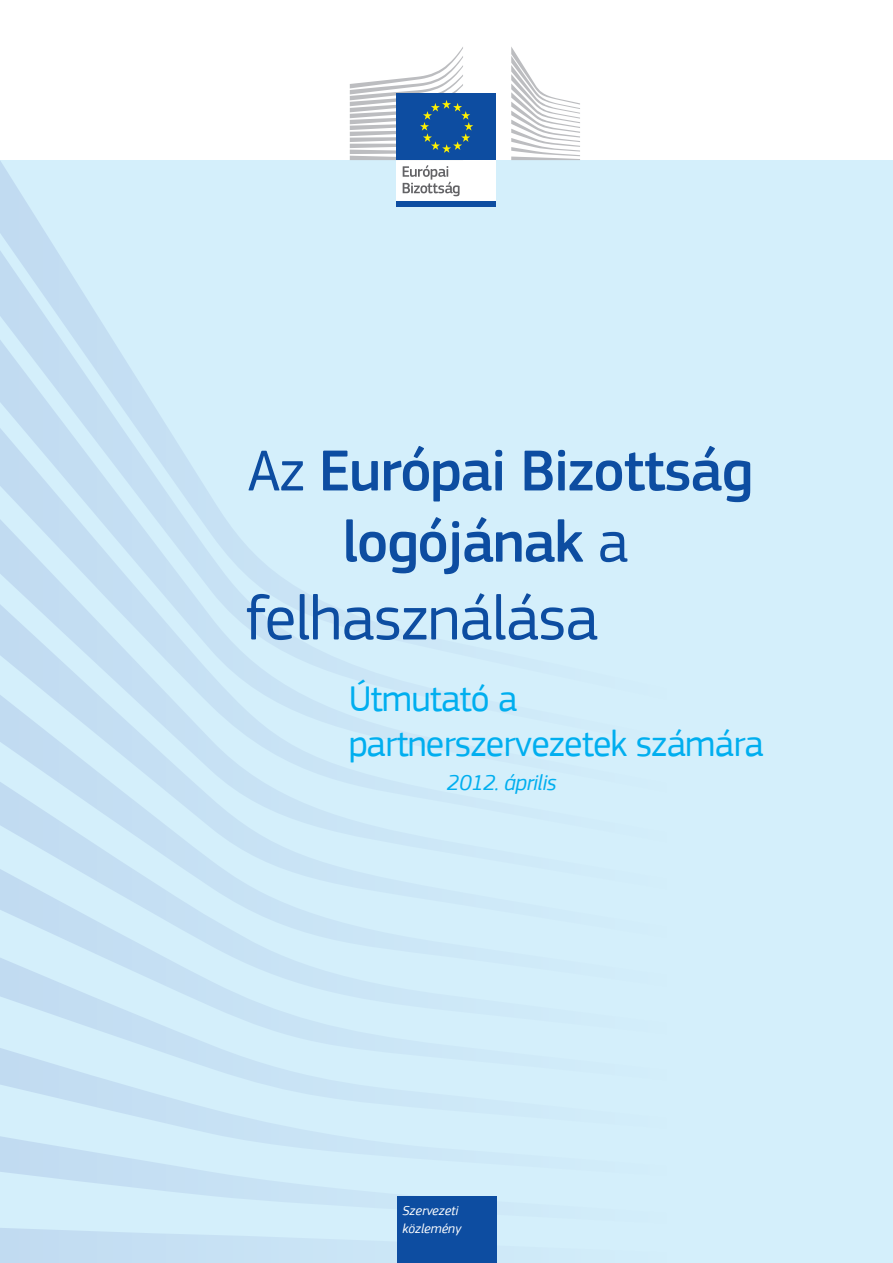
<style>
.page{position:relative;width:893px;height:1263px;background:#fff}
.page>*{position:absolute;margin:0;border:0;box-sizing:border-box;transform-origin:0 0}
.t1{font:64.5px "PF Square Sans Pro";letter-spacing:-.015em;color:#0d4da1}
.t2{font:500 60px "PF Square Sans Pro";letter-spacing:-.02em;color:#0d4da1}
.t3{font:37.5px/45px "PF Square Sans Pro";letter-spacing:-.02em;color:#00aeef}
.t4{font:italic 22.5px "PF Square Sans Pro";letter-spacing:-.02em;color:#00aeef}
.t5{font:italic 13.5px "PF Square Sans Pro";color:#fff}
.s1{font-weight:400}
</style>
<div class="page">
<div style="left:0;top:160px;width:893px;height:1103px;background:#d4effb"></div>
<div style="left:397px;top:1197px;width:100px;height:66px;background:#0d4da1"></div>
<div style="left:397px;top:158px;width:99px;height:44px;background:#fff"></div>
<div style="left:397px;top:201px;width:99px;height:6px;background:#0d4da1"></div>
<svg style="left:511px;top:47px;width:69px;height:113px"></svg>
<div style="left:397px;top:94px;width:99px;height:66px;background:#0d4da1"></div>
<svg style="left:350px;top:47px;width:123px;height:149px"></svg>
<p class="t2" style="left:248px;top:436px;width:507px"><span class="s1">Az</span> Európai Bizottság</p>
<p class="t2" style="left:342px;top:507px;width:288px">logójának <span class="s1">a</span></p>
<p class="t1" style="left:245px;top:581px;width:355px">felhasználása</p>
<p class="t3" style="left:349px;top:676px;width:417px">Útmutató a partnerszervezetek számára</p>
<p class="t4" style="left:447px;top:769px;width:111px">2012. április</p>
<p class="t5" style="left:402px;top:1202px;width:58px">Szervezeti</p>
<p class="t5" style="left:402px;top:1220px;width:60px">közlemény</p>
</div>
